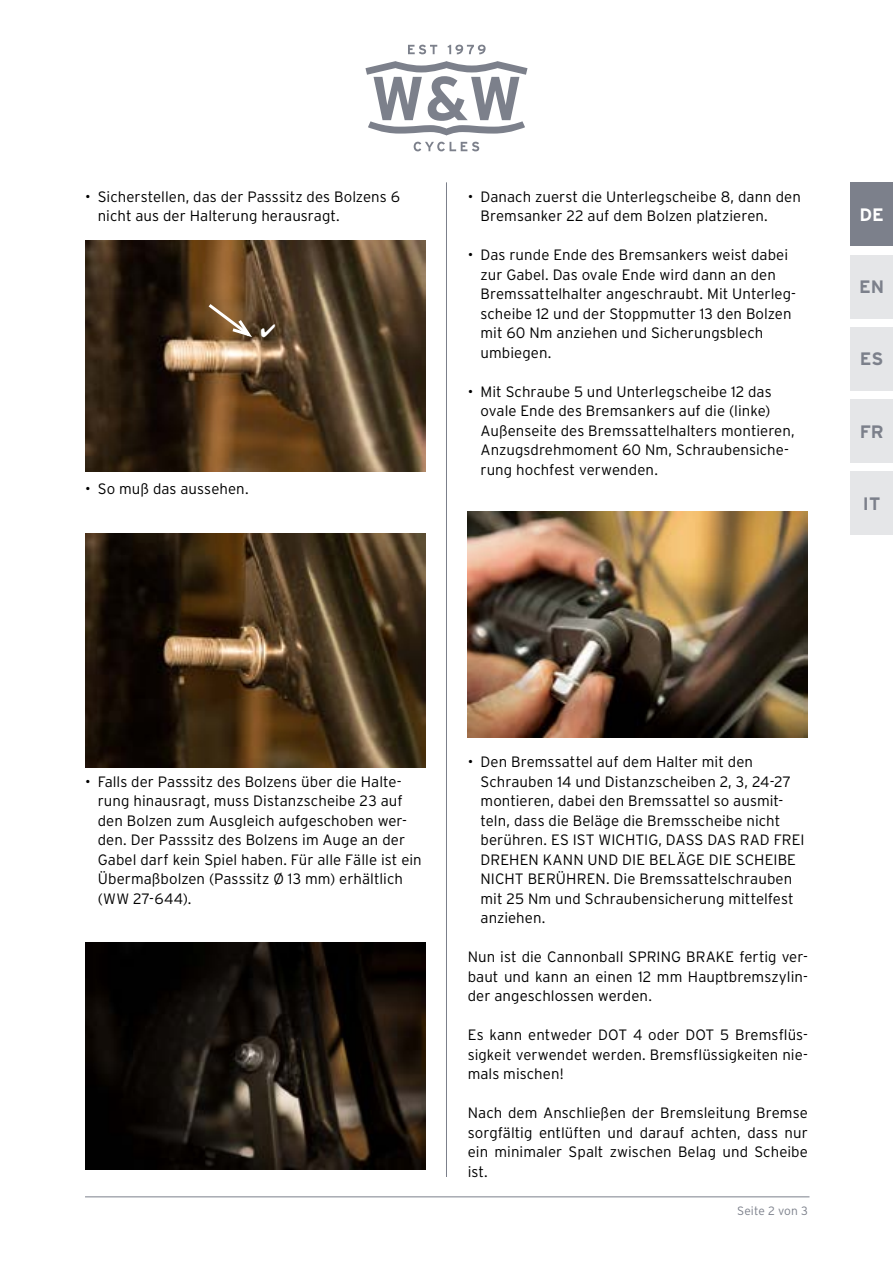
<style>
.page{position:relative;width:893px;height:1263px;background:#fff}
.page>*{position:absolute;margin:0;border:0;box-sizing:border-box;transform-origin:0 0}
.t1{font:700 18px "Interstate";color:#7c808b}
.t2{font:700 18px "Interstate";color:#fff}
.t3{font:300 15px/19.5px "Interstate";letter-spacing:.005em;color:#000}
.t4{font:300 12px "Interstate";letter-spacing:.01em;color:#7c808b}
</style>
<div class="page">
<svg style="left:408px;top:45px;width:29px;height:9px"></svg>
<svg style="left:448px;top:45px;width:38px;height:9px"></svg>
<svg style="left:414px;top:142px;width:65px;height:9px"></svg>
<svg style="left:365px;top:61px;width:162px;height:75px"></svg>
<hr style="left:85px;top:1196px;width:724px;height:1px;background:#7c808b">
<hr style="left:446px;top:182px;width:1px;height:995px;background:#7c808b">
<div style="left:850px;top:255px;width:43px;height:63px;background:#e5e6e8"></div>
<div style="left:850px;top:327px;width:43px;height:64px;background:#e5e6e8"></div>
<div style="left:850px;top:399px;width:43px;height:64px;background:#e5e6e8"></div>
<div style="left:850px;top:471px;width:43px;height:64px;background:#e5e6e8"></div>
<div style="left:850px;top:182px;width:43px;height:64px;background:#7c808b"></div>
<img style="left:85px;top:943px;width:340px;height:227px">
<img style="left:85px;top:533px;width:340px;height:234px">
<img style="left:468px;top:511px;width:340px;height:227px">
<img style="left:85px;top:241px;width:340px;height:230px">
<svg style="left:205px;top:301px;width:70px;height:39px;background:#745839"></svg>
<p class="t3" style="left:98px;top:187px;width:304px;text-indent:-13px">• Sicherstellen, das der Passsitz des Bolzens 6 nicht aus der Halterung herausragt.</p>
<p class="t3" style="left:85px;top:479px;width:165px">• So muß das aussehen.</p>
<p class="t3" style="left:480px;top:187px;width:322px;text-indent:-13px">• Danach zuerst die Unterlegscheibe 8, dann den<br>Bremsanker 22 auf dem Bolzen platzieren.</p>
<p class="t3" style="left:480px;top:245px;width:317px;text-indent:-13px">• Das runde Ende des Bremsankers weist dabei zur Gabel. Das ovale Ende wird dann an den Bremssattelhalter angeschraubt. Mit Unterleg&shy;scheibe 12 und der Stoppmutter 13 den Bolzen mit 60 Nm anziehen und Sicherungsblech umbiegen.</p>
<p class="t3" style="left:480px;top:382px;width:316px;text-indent:-13px">• Mit Schraube 5 und Unterlegscheibe 12 das ovale Ende des Bremsankers auf die (linke)<br>Außenseite des Bremssattelhalters montieren, Anzugsdrehmoment 60 Nm, Schraubensiche&shy;rung hochfest verwenden.</p>
<p class="t2" style="left:859px;top:204px;width:26px">DE</p>
<p class="t1" style="left:859px;top:277px;width:27px">EN</p>
<p class="t1" style="left:860px;top:349px;width:25px">ES</p>
<p class="t1" style="left:860px;top:421px;width:26px">FR</p>
<p class="t1" style="left:863px;top:494px;width:19px">IT</p>
<p class="t3" style="left:98px;top:772px;width:325px;text-indent:-13px">• Falls der Passsitz des Bolzens über die Halte&shy;rung hinausragt, muss Distanzscheibe 23 auf den Bolzen zum Ausgleich aufgeschoben wer&shy;den. Der Passsitz des Bolzens im Auge an der Gabel darf kein Spiel haben. Für alle Fälle ist ein Übermaßbolzen (Passsitz Ø 13 mm) erhältlich (WW 27-644).</p>
<p class="t3" style="left:480px;top:752px;width:326px;text-indent:-13px">• Den Bremssattel auf dem Halter mit den Schrauben 14 und Distanzscheiben 2, 3, 24-27 montieren, dabei den Bremssattel so ausmit&shy;teln, dass die Beläge die Bremsscheibe nicht berühren. ES IST WICHTIG, DASS DAS RAD FREI DREHEN KANN UND DIE BELÄGE DIE SCHEIBE NICHT BERÜHREN. Die Bremssattelschrauben mit 25 Nm und Schraubensicherung mittelfest anziehen.</p>
<p class="t3" style="left:468px;top:947px;width:342px;text-align:justify">Nun ist die Cannonball SPRING BRAKE fertig ver&shy;baut und kann an einen 12 mm Hauptbremszylin&shy;der angeschlossen werden.</p>
<p class="t3" style="left:468px;top:1025px;width:342px;text-align:justify">Es kann entweder DOT 4 oder DOT 5 Bremsflüs&shy;sigkeit verwendet werden. Bremsflüssigkeiten nie&shy;mals mischen!</p>
<p class="t3" style="left:468px;top:1103px;width:342px;text-align:justify">Nach dem Anschließen der Bremsleitung Bremse sorgfältig entlüften und darauf achten, dass nur ein minimaler Spalt zwischen Belag und Scheibe ist.</p>
<p class="t4" style="left:737px;top:1204px;width:72px">Seite 2 von 3</p>
</div>
